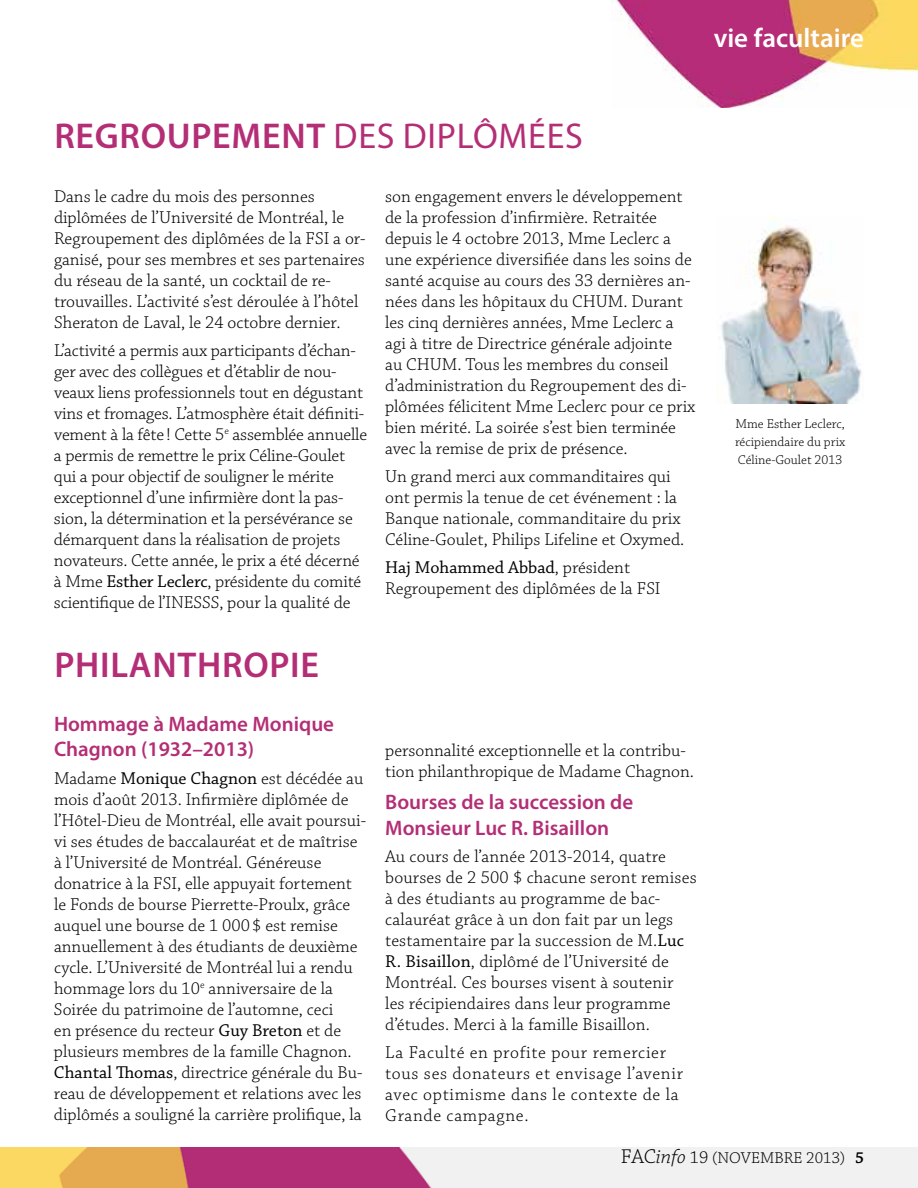
<style>
.page{position:relative;width:918px;height:1188px;background:#fff}
.page>*{position:absolute;margin:0;border:0;box-sizing:border-box;transform-origin:0 0}
.t1{font:600 36px "Myriad Pro";letter-spacing:.02em;color:#b42e76}
.t2{font:600 27px "Myriad Pro";color:#fff}
.t3{font:600 21px/25.2px "Myriad Pro";color:#b42e76}
.t4{font:300 18px/21px "Chaparral Pro";color:#000}
.t5{font:300 18px/21px "Chaparral Pro";letter-spacing:.04em;color:#000}
.t6{font:300 16.5px "Chaparral Pro";color:#000}
.t7{font:300 13.5px/18px "Chaparral Pro";color:#000;text-align:justify}
.s1{font-weight:400}
.s2{font-size:21px}
.s3{font-style:italic;font-size:21px}
.s4{font-size:18px}
.s5{font-weight:600}
</style>
<div class="page">
<img style="left:0;top:1148px;width:918px;height:40px">
<img style="left:611px;top:0;width:307px;height:108px">
<img style="left:721px;top:216px;width:141px;height:188px">
<h2 class="t2" style="left:714px;top:21px;width:152px">vie facultaire</h2>
<h1 class="t1" style="left:54px;top:114px;width:530px">Regroupement <span class="s1">DES DIPLÔMÉES</span></h1>
<p class="t4" style="left:54px;top:187px;width:313px">Dans le cadre du mois des personnes diplômées de l’Université de Montréal, le Regroupement des diplômées de la FSI a or&shy;ganisé, pour ses membres et ses partenaires du réseau de la santé, un cocktail de re&shy;trouvailles. L’activité s’est déroulée à l’hôtel Sheraton de Laval, le 24 octobre dernier.</p>
<p class="t4" style="left:54px;top:341px;width:315px">L’activité a permis aux participants d’échan&shy;ger avec des collègues et d’établir de nou&shy;veaux liens professionnels tout en dégustant vins et fromages. L’atmosphère était définiti&shy;vement à la fête! Cette 5<sup>e</sup> assemblée annuelle a permis de remettre le prix Céline-Goulet qui a pour objectif de souligner le mérite exceptionnel d’une infirmière dont la pas&shy;sion, la détermination et la persévérance se démarquent dans la réalisation de projets novateurs. Cette année, le prix a été décerné à Mme <span class="s1">Esther Leclerc</span>, présidente du comité scientifique de l’INESSS, pour la qualité de</p>
<h1 class="t1" style="left:54px;top:642px;width:266px">Philanthropie</h1>
<p class="t3" style="left:54px;top:711px;width:282px">Hommage à Madame Monique<br>Chagnon (1932–2013)</p>
<p class="t4" style="left:54px;top:769px;width:314px">Madame <span class="s1">Monique Chagnon</span> est décédée au mois d’août 2013. Infirmière diplômée de l’Hôtel-Dieu de Montréal, elle avait poursui&shy;vi ses études de baccalauréat et de maîtrise à l’Université de Montréal. Généreuse donatrice à la FSI, elle appuyait fortement le Fonds de bourse Pierrette-Proulx, grâce auquel une bourse de 1 000$ est remise annuellement à des étudiants de deuxième cycle. L’Université de Montréal lui a rendu hommage lors du 10<sup>e</sup> anniversaire de la Soirée du patrimoine de l’automne, ceci<br>en présence du recteur <span class="s1">Guy Breton</span> et de plusieurs membres de la famille Chagnon.<br><span class="s1">Chantal Thomas</span>, directrice générale du Bu&shy;reau de développement et relations avec les diplômés a souligné la carrière prolifique, la</p>
<p class="t4" style="left:385px;top:187px;width:312px">son engagement envers le développement de la profession d’infirmière. Retraitée depuis le 4 octobre 2013, Mme Leclerc a une expérience diversifiée dans les soins de santé acquise au cours des 33 dernières an&shy;nées dans les hôpitaux du CHUM. Durant les cinq dernières années, Mme Leclerc a agi à titre de Directrice générale adjointe<br>au CHUM. Tous les membres du conseil d’administration du Regroupement des di&shy;plômées félicitent Mme Leclerc pour ce prix bien mérité. La soirée s’est bien terminée avec la remise de prix de présence.</p>
<p class="t4" style="left:385px;top:467px;width:301px">Un grand merci aux commanditaires qui ont permis la tenue de cet événement : la Banque nationale, commanditaire du prix Céline-Goulet, Philips Lifeline et Oxymed.</p>
<p class="t4" style="left:385px;top:558px;width:277px"><span class="s1">Haj Mohammed Abbad</span>, président<br>Regroupement des diplômées de la FSI</p>
<p class="t4" style="left:385px;top:741px;width:310px">personnalité exceptionnelle et la contribu&shy;tion philanthropique de Madame Chagnon.</p>
<p class="t3" style="left:385px;top:789px;width:250px">Bourses de la succession de<br>Monsieur Luc R. Bisaillon</p>
<p class="t4" style="left:385px;top:847px;width:313px">Au cours de l’année 2013-2014, quatre bourses de 2 500 $ chacune seront remises à des étudiants au programme de bac&shy;calauréat grâce à un don fait par un legs testamentaire par la succession de M.<span class="s1">Luc R. Bisaillon</span>, diplômé de l’Université de Montréal. Ces bourses visent à soutenir les récipiendaires dans leur programme d’études. Merci à la famille Bisaillon.</p>
<p class="t5" style="left:385px;top:1043px;width:299px">La Faculté en profite pour remercier tous ses donateurs et envisage l’avenir avec optimisme dans le contexte de la<br>Grande campagne.</p>
<p class="t7" style="left:735px;top:416px;width:112px">Mme Esther Leclerc, récipiendaire du prix Céline-Goulet 2013</p>
<p class="t6" style="left:621px;top:1149px;width:245px"><span class="s2">FAC</span><span class="s3">info</span> <span class="s4">19</span> (novembre 2013) <span class="s5">5</span></p>
</div>
